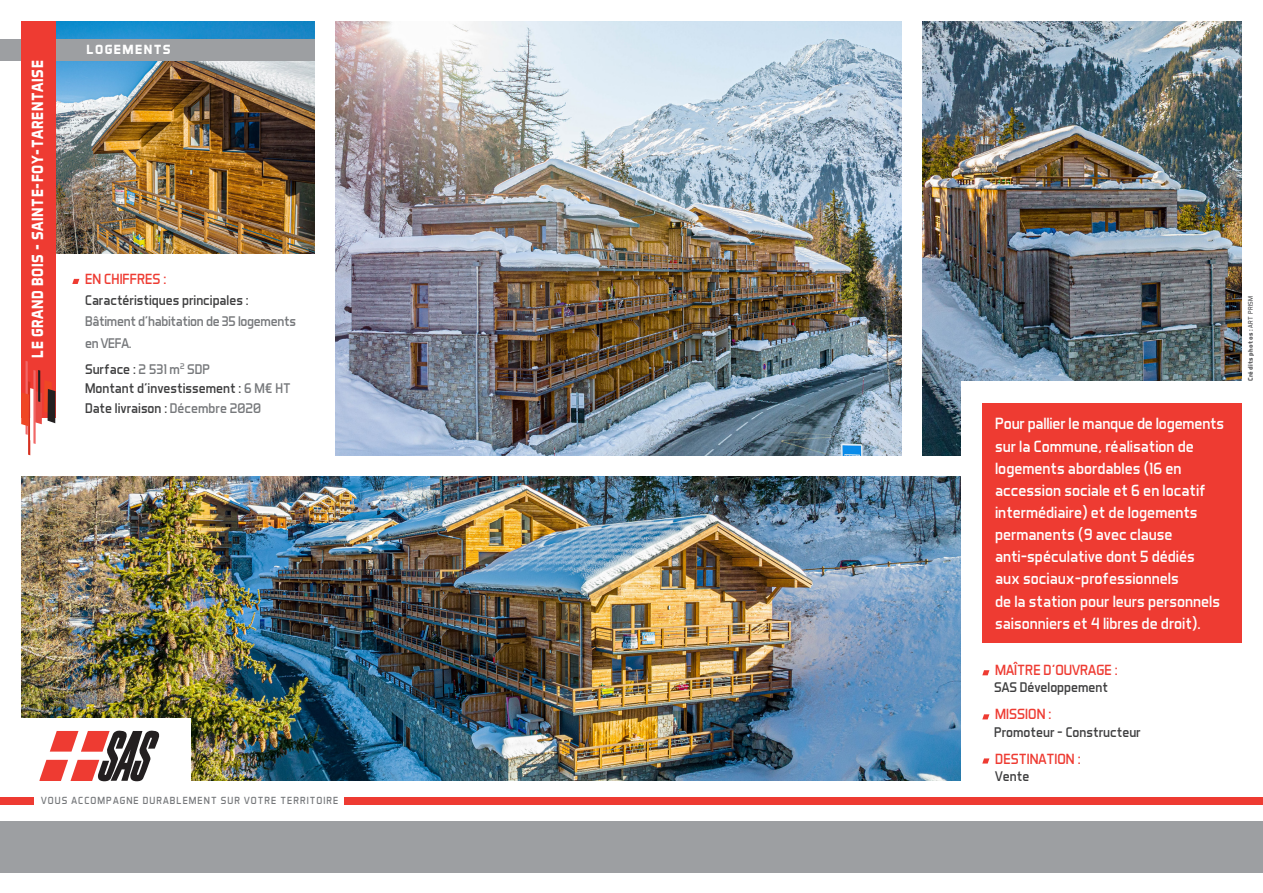
<style>
.page{position:relative;width:1263px;height:893px;background:#fff}
.page>*{position:absolute;margin:0;border:0;box-sizing:border-box;transform-origin:0 0}
.t1{font:16.5px/22.2px "Aero Matics";color:#fff}
.t2{font:700 16.5px "Aero Matics";letter-spacing:.04em;color:#fff;scale:.9 1}
.t3{font:15px "Aero Matics";color:#ee3b32}
.t4{font:14.25px "Aero Matics";color:#3e3e3f}
.t5{font:14.25px/22.5px "Aero Matics";letter-spacing:-.02em;color:#76787b}
._01-Nom_Modéle{font:700 13.5px "Aero Matics";letter-spacing:.1em;color:#fff}
.t6{font:10.5px "Aero Matics";letter-spacing:.1em;color:#76787b}
.t7{font:700 6.75px "Aero Matics";letter-spacing:.06em;color:#57585a}
.s1{color:#76787b}
.s2{font-weight:400}
</style>
<div class="page">
<img style="left:55px;top:21px;width:260px;height:232px">
<div style="left:0;top:39px;width:315px;height:21px;background:#9d9fa2"></div>
<img style="left:21px;top:476px;width:940px;height:305px">
<img style="left:336px;top:21px;width:565px;height:434px">
<img style="left:923px;top:21px;width:319px;height:434px">
<div style="left:0;top:821px;width:1263px;height:52px;background:#9d9fa2"></div>
<div style="left:961px;top:381px;width:282px;height:417px;background:#fff"></div>
<div style="left:21px;top:719px;width:170px;height:76px;background:#fff"></div>
<div style="left:344px;top:797px;width:919px;height:7px;background:#ee3b32"></div>
<div style="left:0;top:797px;width:34px;height:7px;background:#ee3b32"></div>
<div style="left:21px;top:21px;width:34px;height:397px;background:#ee3b32"></div>
<svg style="left:21px;top:361px;width:34px;height:94px"></svg>
<svg style="left:39px;top:730px;width:121px;height:51px"></svg>
<div style="left:982px;top:404px;width:260px;height:239px;background:#ee3b32"></div>
<svg style="left:982px;top:670px;width:7px;height:5px"></svg>
<svg style="left:982px;top:714px;width:7px;height:5px"></svg>
<svg style="left:982px;top:758px;width:7px;height:5px"></svg>
<svg style="left:72px;top:279px;width:7px;height:5px"></svg>
<p class="t2" style="left:28px;top:358px;width:332px;rotate:-90deg">LE GRAND BOIS – SAINTE-FOY-TARENTAISE</p>
<p class="_01-Nom_Modéle" style="left:87px;top:42px;width:86px">LOGEMENTS</p>
<p class="t3" style="left:85px;top:270px;width:83px">EN CHIFFRES :</p>
<p class="t4" style="left:85px;top:292px;width:165px">Caractéristiques principales :</p>
<p class="t5" style="left:85px;top:310px;width:212px">Bâtiment d’habitation de 35 logements en VEFA.</p>
<p class="t4" style="left:85px;top:361px;width:127px">Surface : <span class="s1">2 531 m</span><sup>2</sup> <span class="s1">SDP</span></p>
<p class="t4" style="left:85px;top:380px;width:207px">Montant d’investissement : <span class="s1">6 M€ HT</span></p>
<p class="t4" style="left:85px;top:400px;width:178px">Date livraison : <span class="s1">Décembre 2020</span></p>
<p class="t6" style="left:41px;top:794px;width:299px">VOUS ACCOMPAGNE DURABLEMENT SUR VOTRE TERRITOIRE</p>
<p class="t1" style="left:995px;top:412px;width:231px">Pour pallier le manque de logements sur la Commune, réalisation de logements abordables (16 en accession sociale et 6 en locatif intermédiaire) et de logements permanents (9 avec clause anti-spéculative dont 5 dédiés<br>aux sociaux-professionnels<br>de la station pour leurs personnels saisonniers et 4 libres de droit).</p>
<p class="t3" style="left:995px;top:661px;width:124px">MAÎTRE D’OUVRAGE :</p>
<p class="t4" style="left:994px;top:679px;width:116px">SAS Développement</p>
<p class="t3" style="left:995px;top:705px;width:58px">MISSION :</p>
<p class="t4" style="left:994px;top:723px;width:148px">Promoteur – Constructeur</p>
<p class="t3" style="left:995px;top:749px;width:87px">DESTINATION :</p>
<p class="t4" style="left:995px;top:767px;width:36px">Vente</p>
<p class="t7" style="left:1246px;top:381px;width:87px;rotate:-90deg">Crédits photos : <span class="s2">ART PRISM</span></p>
</div>
